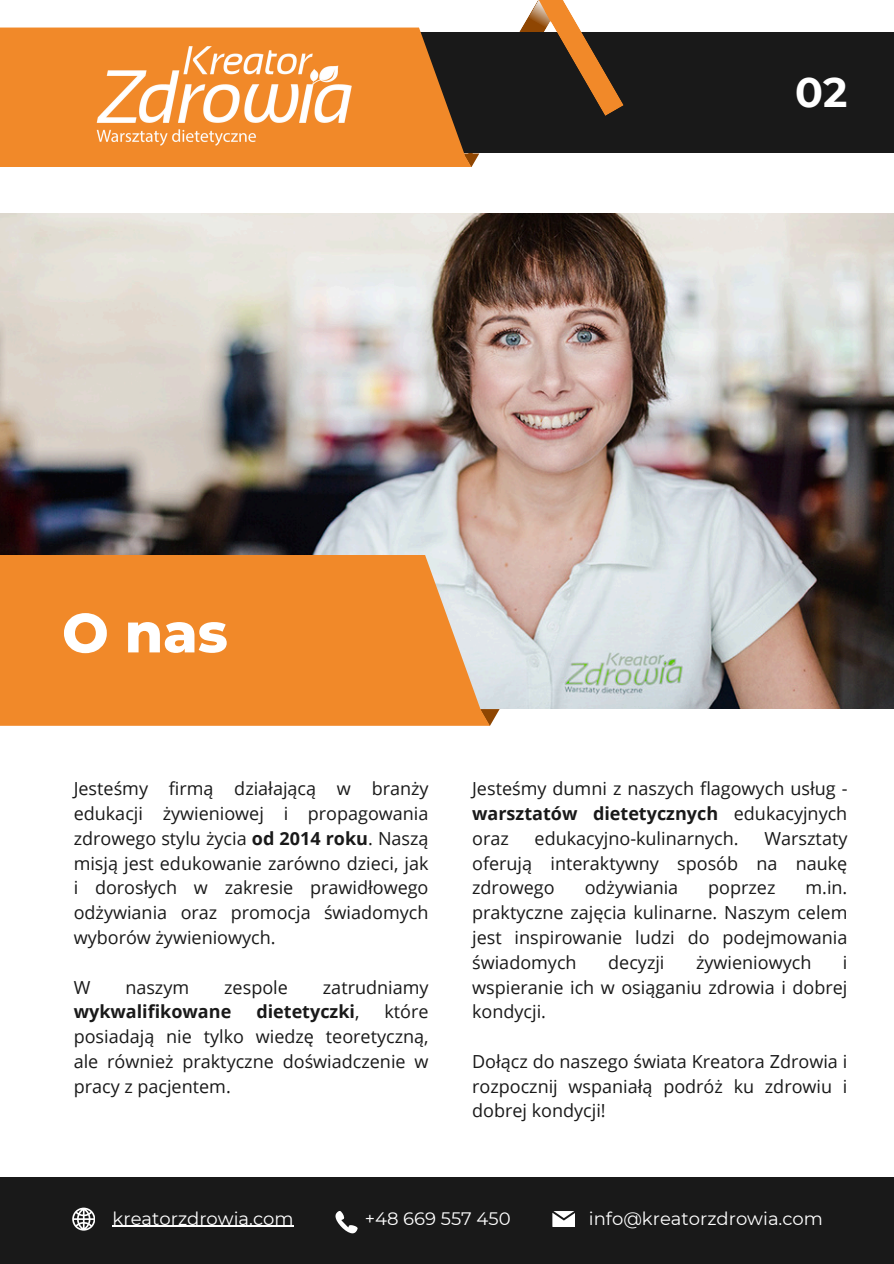
<style>
.page{position:relative;width:894px;height:1264px;background:#fff}
.page>*{position:absolute;margin:0;border:0;box-sizing:border-box;transform-origin:0 0}
.t1{font:800 55.05px "Montserrat";color:#fff}
.t2{font:700 41.1px "Montserrat";color:#fff}
.t3{font:18px/24.8px "Open Sans";color:#191919;text-align:justify}
.t4{font:18px "Montserrat";color:#fff}
.t5{font:700 18px "Open Sans";color:#191919}
.s1{font-weight:700}
.s2{font-weight:400}
</style>
<div class="page">
<div style="left:395px;top:33px;width:498px;height:120px;background:#191919"></div>
<svg style="left:0;top:0;width:623px;height:167px"></svg>
<svg style="left:0;top:28px;width:465px;height:127px;background:#db7e28"></svg>
<img style="left:0;top:214px;width:893px;height:495px">
<div style="left:0;top:709px;width:499px;height:16px;background:#f18929"></div>
<div style="left:0;top:554px;width:481px;height:157px;background:#f18929"></div>
<img style="left:89px;top:40px;width:269px;height:108px">
<div style="left:0;top:1177px;width:893px;height:86px;background:#191919"></div>
<svg style="left:72px;top:1207px;width:23px;height:23px"></svg>
<svg style="left:552px;top:1211px;width:22px;height:15px"></svg>
<svg style="left:335px;top:1211px;width:22px;height:22px"></svg>
<hr style="left:113px;top:1225px;width:180px;height:1px;background:#fff">
<p class="t2" style="left:795px;top:67px;width:54px">02</p>
<p class="t1" style="left:62px;top:599px;width:167px">O nas</p>
<p class="t3" style="left:74px;top:776px;width:356px">Jesteśmy firmą działającą w branży edukacji żywieniowej i propagowania zdrowego stylu życia <span class="s1">od 2014 roku</span>. Naszą misją jest edukowanie zarówno dzieci, jak i dorosłych w zakresie prawidłowego odżywiania oraz promocja świadomych wyborów żywieniowych.</p>
<p class="t3" style="left:74px;top:974px;width:18px">W</p>
<p class="t3" style="left:125px;top:974px;width:65px">naszym</p>
<p class="t3" style="left:224px;top:974px;width:65px">zespole</p>
<p class="t3" style="left:323px;top:974px;width:107px">zatrudniamy</p>
<p class="t5" style="left:74px;top:999px;width:159px">wykwalifikowane</p>
<p class="t5" style="left:256px;top:999px;width:105px">dietetyczki<span class="s2">,</span></p>
<p class="t3" style="left:74px;top:998px;width:356px;text-indent:311px">które posiadają nie tylko wiedzę teoretyczną, ale również praktyczne doświadczenie w pracy z pacjentem.</p>
<p class="t3" style="left:472px;top:776px;width:376px">Jesteśmy dumni z naszych flagowych usług - <span class="s1">warsztatów dietetycznych</span> edukacyjnych oraz</p>
<p class="t3" style="left:534px;top:825px;width:205px">edukacyjno-kulinarnych.</p>
<p class="t3" style="left:472px;top:825px;width:376px;text-indent:292px">Warsztaty oferują interaktywny sposób na naukę zdrowego</p>
<p class="t3" style="left:584px;top:875px;width:95px">odżywiania</p>
<p class="t3" style="left:708px;top:875px;width:69px">poprzez</p>
<p class="t3" style="left:472px;top:875px;width:376px;text-indent:333px">m.in. praktyczne zajęcia kulinarne. Naszym celem jest inspirowanie ludzi do podejmowania świadomych</p>
<p class="t3" style="left:608px;top:949px;width:58px">decyzji</p>
<p class="t3" style="left:695px;top:949px;width:117px">żywieniowych</p>
<p class="t3" style="left:472px;top:949px;width:376px;text-indent:370px">i wspieranie ich w osiąganiu zdrowia i dobrej kondycji.</p>
<h1 class="t3" style="left:472px;top:1048px;width:376px">Dołącz do naszego świata Kreatora Zdrowia i rozpocznij wspaniałą podróż ku zdrowiu i dobrej kondycji!</h1>
<p class="t4" style="left:113px;top:1207px;width:182px">kreatorzdrowia.com</p>
<p class="t4" style="left:365px;top:1207px;width:147px">+48 669 557 450</p>
<p class="t4" style="left:588px;top:1207px;width:235px">info@kreatorzdrowia.com</p>
</div>
